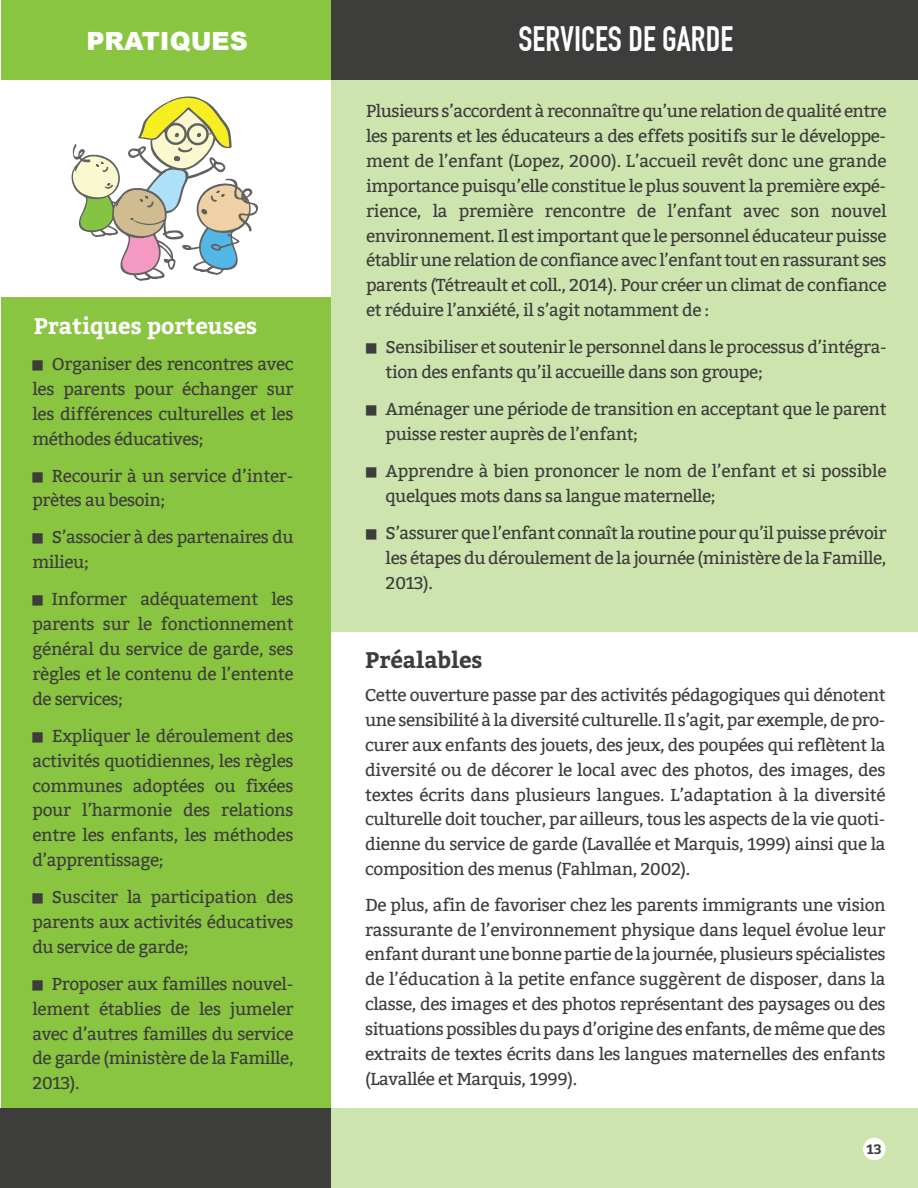
<style>
.page{position:relative;width:918px;height:1188px;background:#fff}
.page>*{position:absolute;margin:0;border:0;box-sizing:border-box;transform-origin:0 0}
.t1{font:700 34.5px "DIN Condensed";color:#fff}
.t2{font:900 25.05px "Arial";color:#fff}
.t3{font:700 22.5px "Bitter";color:#fff}
.t4{font:700 22.5px "Bitter";color:#3d3d3b}
.t5{font:17.25px/24.9px "Bitter";letter-spacing:-.025em;color:#3d3d3b;text-align:justify}
.t6{font:700 13.5px "Bitter";color:#3d3d3b}
.s1{font-family:"Menlo";font-style:italic}
</style>
<div class="page">
<hr style="left:0;top:0;width:1px;height:80px;background:#3d3d3b">
<div style="left:1px;top:297px;width:330px;height:825px;background:#89c541"></div>
<div style="left:331px;top:68px;width:587px;height:564px;background:#cee4af"></div>
<div style="left:1px;top:0;width:330px;height:80px;background:#89c541"></div>
<div style="left:331px;top:0;width:587px;height:80px;background:#3d3d3b"></div>
<div style="left:0;top:1108px;width:331px;height:80px;background:#3d3d3b"></div>
<div style="left:331px;top:1108px;width:587px;height:80px;background:#cee4af"></div>
<div style="left:863px;top:1138px;width:23px;height:22px;background:#fff;border-radius:50%"></div>
<svg style="left:71px;top:96px;width:187px;height:185px"></svg>
<h2 class="t2" style="left:86px;top:23px;width:163px">PRATIQUES</h2>
<h1 class="t1" style="left:519px;top:26px;width:216px">SERVICES DE GARDE</h1>
<h3 class="t3" style="left:34px;top:310px;width:225px">Pratiques porteuses</h3>
<p class="t5" style="left:32px;top:352px;width:263px"><span class="s1">■</span> Organiser des rencontres avec les parents pour échanger sur les différences culturelles et les méthodes éducatives;</p>
<p class="t5" style="left:32px;top:463px;width:262px"><span class="s1">■</span> Recourir à un service d’inter&shy;prètes au besoin;</p>
<p class="t5" style="left:32px;top:525px;width:263px"><span class="s1">■</span> S’associer à des partenaires du milieu;</p>
<p class="t5" style="left:32px;top:587px;width:263px"><span class="s1">■</span> Informer adéquatement les parents sur le fonctionnement général du service de garde, ses règles et le contenu de l’entente de services;</p>
<p class="t5" style="left:32px;top:724px;width:263px"><span class="s1">■</span> Expliquer le déroulement des activités quotidiennes, les règles communes adoptées ou fixées pour l’harmonie des relations entre les enfants, les méthodes d’apprentissage;</p>
<p class="t5" style="left:32px;top:885px;width:263px"><span class="s1">■</span> Susciter la participation des parents aux activités éducatives du service de garde;</p>
<p class="t5" style="left:32px;top:972px;width:263px"><span class="s1">■</span> Proposer aux familles nouvel&shy;lement établies de les jumeler avec d’autres familles du service de garde (ministère de la Famille, 2013).</p>
<p class="t5" style="left:366px;top:99px;width:522px">Plusieurs s’accordent à reconnaître qu’une relation de qualité entre les parents et les éducateurs a des effets positifs sur le développe&shy;ment de l’enfant (Lopez, 2000). L’accueil revêt donc une grande importance puisqu’elle constitue le plus souvent la première expé&shy;rience, la première rencontre de l’enfant avec son nouvel environnement. Il est important que le personnel éducateur puisse établir une relation de confiance avec l’enfant tout en rassurant ses parents (Tétreault et coll., 2014). Pour créer un climat de confiance et réduire l’anxiété, il s’agit notamment de :</p>
<p class="t5" style="left:386px;top:335px;width:502px;text-indent:-20px"><span class="s1">■</span> Sensibiliser et soutenir le personnel dans le processus d’intégra&shy;tion des enfants qu’il accueille dans son groupe;</p>
<p class="t5" style="left:386px;top:397px;width:502px;text-indent:-20px"><span class="s1">■</span> Aménager une période de transition en acceptant que le parent puisse rester auprès de l’enfant;</p>
<p class="t5" style="left:386px;top:459px;width:502px;text-indent:-20px"><span class="s1">■</span> Apprendre à bien prononcer le nom de l’enfant et si possible quelques mots dans sa langue maternelle;</p>
<p class="t5" style="left:386px;top:521px;width:502px;text-indent:-19px"><span class="s1">■</span> S’assurer que l’enfant connaît la routine pour qu’il puisse prévoir les étapes du déroulement de la journée (ministère de la Famille, 2013).</p>
<h3 class="t4" style="left:365px;top:644px;width:119px">Préalables</h3>
<p class="t5" style="left:365px;top:683px;width:522px">Cette ouverture passe par des activités pédagogiques qui dénotent une sensibilité à la diversité culturelle. Il s’agit, par exemple, de pro&shy;curer aux enfants des jouets, des jeux, des poupées qui reflètent la diversité ou de décorer le local avec des photos, des images, des textes écrits dans plusieurs langues. L’adaptation à la diversité culturelle doit toucher, par ailleurs, tous les aspects de la vie quoti&shy;dienne du service de garde (Lavallée et Marquis, 1999) ainsi que la composition des menus (Fahlman, 2002).</p>
<p class="t5" style="left:365px;top:892px;width:522px">De plus, afin de favoriser chez les parents immigrants une vision rassurante de l’environnement physique dans lequel évolue leur enfant durant une bonne partie de la journée, plusieurs spécialistes de l’éducation à la petite enfance suggèrent de disposer, dans la classe, des images et des photos représentant des paysages ou des situations possibles du pays d’origine des enfants, de même que des extraits de textes écrits dans les langues maternelles des enfants (Lavallée et Marquis, 1999).</p>
<p class="t6" style="left:867px;top:1139px;width:17px">13</p>
</div>
